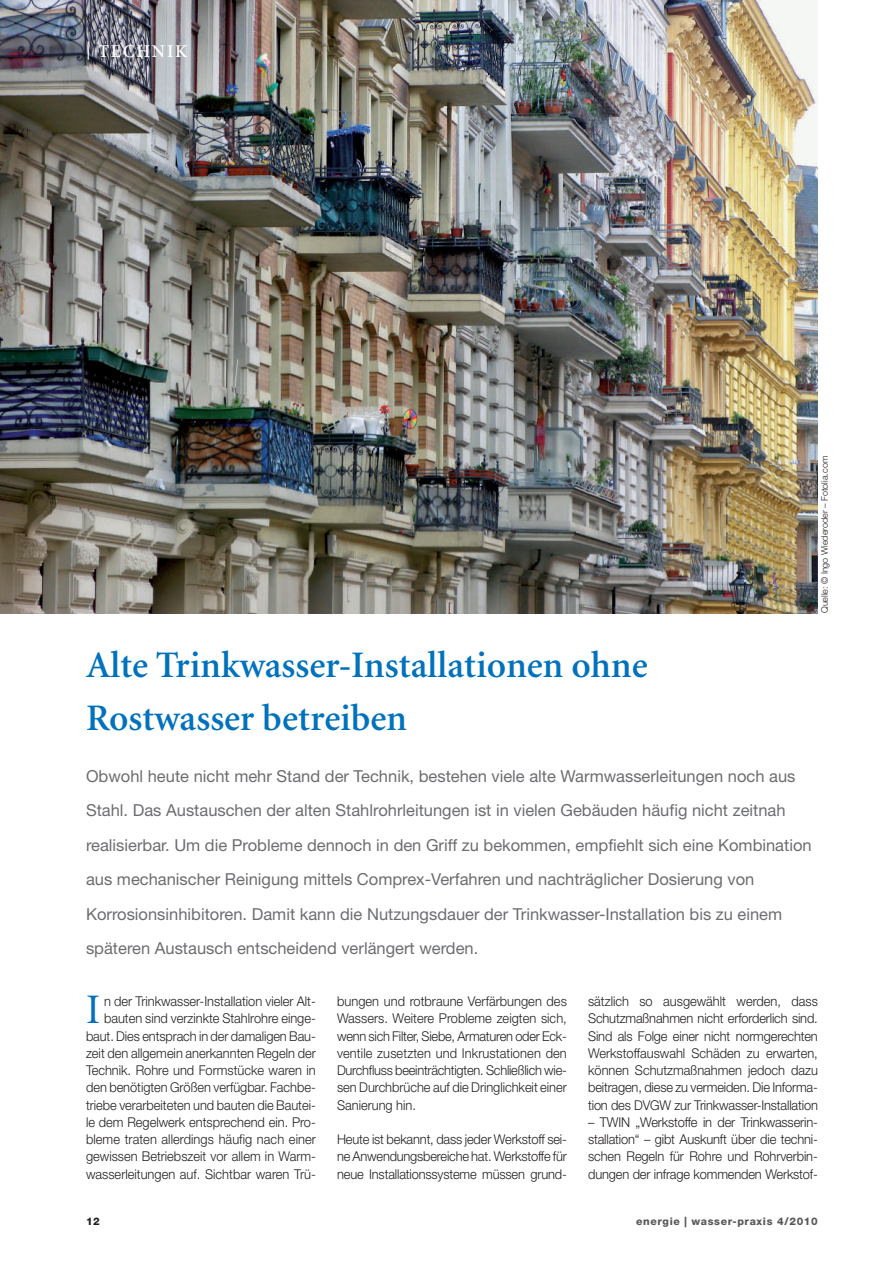
<style>
.page{position:relative;width:894px;height:1263px;background:#fff}
.page>*{position:absolute;margin:0;border:0;box-sizing:border-box;transform-origin:0 0}
.t1{font:42px "Minion";color:#0072bc}
.t2{font:600 37.5px/52.5px "Minion";color:#0072bc}
.t3{font:600 18px "Minion";letter-spacing:.095em;color:#fff}
.t4{font:16.5px/34.5px "Helvetica Neue";color:#6c6d70}
.t5{font:300 13.5px/17.2px "Helvetica Neue";color:#231f20;text-align:justify;scale:.95 1}
.t6{font:800 10.5px "Helvetica Neue";letter-spacing:.065em;color:#57585a}
.t7{font:800 10.5px "Helvetica Neue";color:#231f20}
.t8{font:300 9px "Helvetica Neue";color:#231f20}
</style>
<div class="page">
<img style="left:0;top:0;width:817px;height:613px">
<h3 class="t3" style="left:86px;top:44px;width:103px">| TECHNIK</h3>
<p class="t8" style="left:821px;top:613px;width:159px;rotate:-90deg">Quelle: © Ingo Wiederoder – Fotolia.com</p>
<h2 class="t2" style="left:86px;top:642px;width:563px">Alte Trinkwasser-Installationen ohne<br>Rostwasser betreiben</h2>
<p class="t4" style="left:86px;top:760px;width:727px">Obwohl heute nicht mehr Stand der Technik, bestehen viele alte Warmwasserleitungen noch aus Stahl. Das Austauschen der alten Stahlrohrleitungen ist in vielen Gebäuden häufig nicht zeitnah realisierbar. Um die Probleme dennoch in den Griff zu bekommen, empfiehlt sich eine Kombination aus mechanischer Reinigung mittels Comprex-Verfahren und nachträglicher Dosierung von Korrosionsinhibitoren. Damit kann die Nutzungsdauer der Trinkwasser-Installation bis zu einem späteren Austausch entscheidend verlängert werden.</p>
<h1 class="t1" style="left:86px;top:993px;width:16px">I</h1>
<p class="t5" style="left:86px;top:994px;width:243px;text-align:right">n der Trinkwasser-Installation vieler Alt&shy;bauten sind verzinkte Stahlrohre einge&shy;baut. Dies entsprach in der damaligen Bau&shy;zeit den allgemein anerkannten Regeln der Technik. Rohre und Formstücke waren in den benötigten Größen verfügbar. Fachbe&shy;triebe verarbeiteten und bauten die Bautei&shy;le dem Regelwerk entsprechend ein. Pro&shy;bleme traten allerdings häufig nach einer gewissen Betriebszeit vor allem in Warm&shy;wasserleitungen auf. Sichtbar waren Trü-</p>
<p class="t5" style="left:337px;top:994px;width:243px">bungen und rotbraune Verfärbungen des Wassers. Weitere Probleme zeigten sich, wenn sich Filter, Siebe, Armaturen oder Eck&shy;ventile zusetzten und Inkrustationen den Durchfluss beeinträchtigten. Schließlich wie&shy;sen Durchbrüche auf die Dringlichkeit einer Sanierung hin.</p>
<p class="t5" style="left:588px;top:994px;width:243px">sätzlich so ausgewählt werden, dass Schutzmaßnahmen nicht erforderlich sind.<br>Sind als Folge einer nicht normgerechten Werkstoffauswahl Schäden zu erwarten, können Schutzmaßnahmen jedoch dazu beitragen, diese zu vermeiden. Die Informa&shy;tion des DVGW zur Trinkwasser-Installation</p>
<p class="t5" style="left:588px;top:1114px;width:243px">– TWIN „Werkstoffe in der Trinkwasserin&shy;stallation“ – gibt Auskunft über die techni&shy;schen Regeln für Rohre und Rohrverbin&shy;dungen der infrage kommenden Werkstof-</p>
<p class="t5" style="left:337px;top:1132px;width:243px">Heute ist bekannt, dass jeder Werkstoff sei&shy;ne Anwendungsbereiche hat. Werkstoffe für neue Installationssysteme müssen grund-</p>
<p class="t7" style="left:86px;top:1217px;width:15px">12</p>
<p class="t6" style="left:636px;top:1217px;width:183px">energie | wasser-praxis 4/2010</p>
</div>
